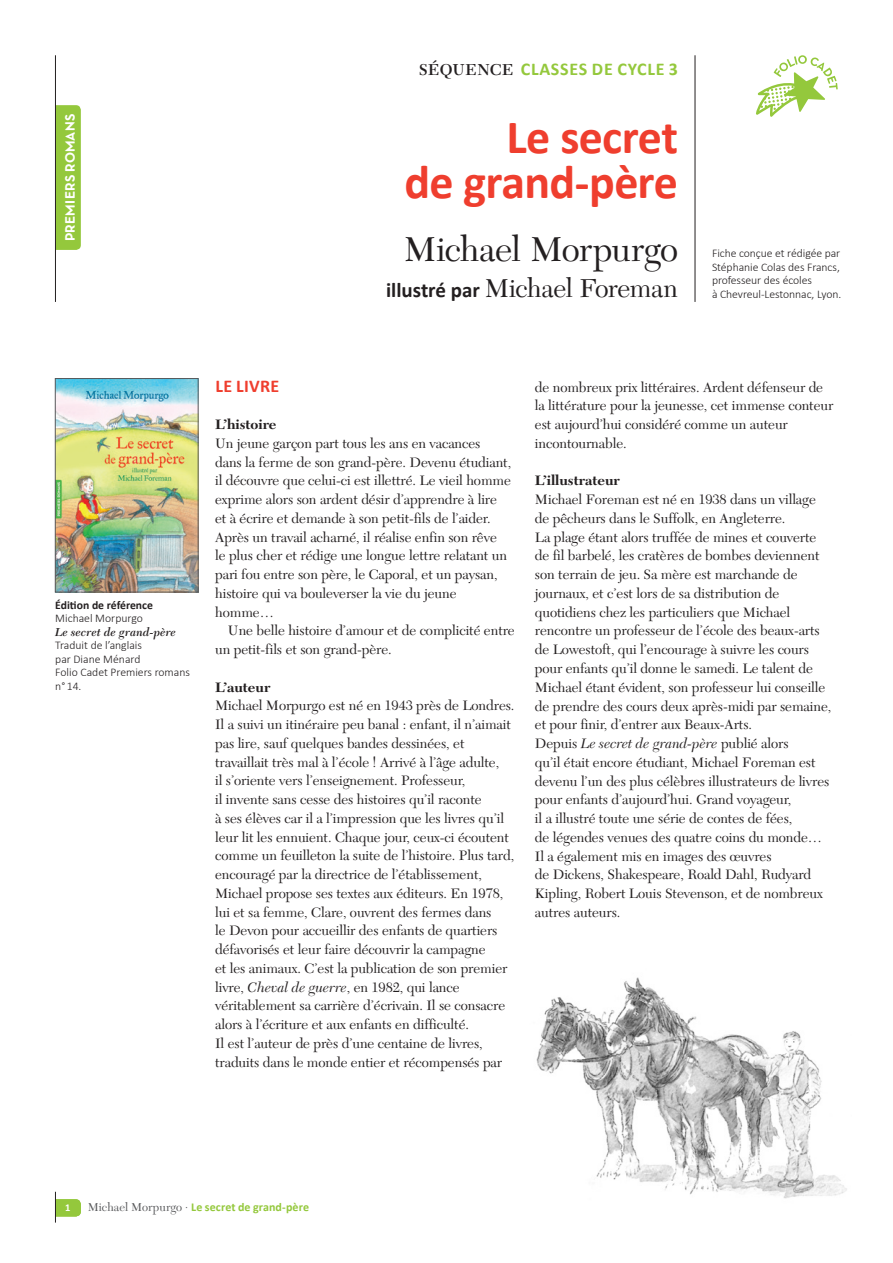
<style>
.page{position:relative;width:893px;height:1263px;background:#fff}
.page>*{position:absolute;margin:0;border:0;box-sizing:border-box;transform-origin:0 0}
.t1{font:700 48px/45px "Calibri";letter-spacing:-.015em;color:#ef3e2e;text-align:right}
.t2{font:36px "New Caledonia LT Std";letter-spacing:-.01em;color:#231f20}
.t3{font:27px "New Caledonia LT Std";letter-spacing:-.01em;color:#231f20}
.t4{font:700 18px "Calibri";letter-spacing:.04em;color:#94c83c}
.t5{font:700 18px "Calibri";letter-spacing:.015em;color:#ef3e2e}
.t6{font:14.25px/18.8px "New Caledonia LT Std";letter-spacing:-.005em;color:#231f20}
.t7{font:700 14.25px "New Caledonia LT Std";color:#231f20}
.t8{font:700 13.8px "Favart Gothic";letter-spacing:.015em;color:#fff}
.t9{font:700 12px "Calibri";letter-spacing:.005em;color:#94c83c}
.t10{font:italic 600 12px "New Caledonia LT Std";color:#231f20}
.t11{font:300 11.7px/13.5px "Calibri";letter-spacing:-.005em;color:#231f20}
.t12{font:700 11.7px "Calibri";color:#231f20}
.t13{font:700 10.5px "Calibri";color:#fff}
.s1{font-family:"New Caledonia LT Std";font-weight:600;font-size:16.5px;color:#231f20}
.s2{font-family:"Calibri";font-weight:700;font-size:21px}
.s3{font-style:italic}
.s4{font-family:"New Caledonia LT Std";font-weight:400;color:#57585a}
</style>
<div class="page">
<svg style="left:56px;top:1199px;width:25px;height:17px"></svg>
<hr style="left:55px;top:1192px;width:1px;height:30px;background:#231f20">
<img style="left:57px;top:380px;width:139px;height:210px">
<div style="left:55px;top:378px;width:143px;height:214px;border:1px solid #57585a"></div>
<svg style="left:756px;top:55px;width:82px;height:62px"></svg>
<div style="left:56px;top:105px;width:25px;height:145px;background:#94c83c"></div>
<hr style="left:55px;top:55px;width:1px;height:247px;background:#231f20">
<hr style="left:695px;top:55px;width:1px;height:247px;background:#231f20">
<img style="left:536px;top:977px;width:311px;height:222px">
<p class="t8" style="left:61px;top:241px;width:129px;rotate:-90deg">PREMIERS ROMANS</p>
<p class="t4" style="left:419px;top:58px;width:261px"><span class="s1">SÉQUENCE</span> CLASSES DE CYCLE 3</p>
<h1 class="t1" style="left:404px;top:114px;width:275px">Le secret<br>de grand-père</h1>
<h2 class="t2" style="left:403px;top:228px;width:276px">Michael Morpurgo</h2>
<h3 class="t3" style="left:386px;top:272px;width:293px"><span class="s2">illustré par</span> Michael Foreman</h3>
<p class="t11" style="left:712px;top:246px;width:131px">Fiche conçue et rédigée par<br>Stéphanie Colas des Francs, professeur des écoles<br>à Chevreul-Lestonnac, Lyon.</p>
<p class="t12" style="left:55px;top:597px;width:99px">Édition de référence</p>
<p class="t11" style="left:55px;top:611px;width:89px">Michael Morpurgo</p>
<p class="t10" style="left:55px;top:625px;width:122px">Le secret de grand-père</p>
<p class="t11" style="left:55px;top:638px;width:136px">Traduit de l’anglais<br>par Diane Ménard<br>Folio Cadet Premiers romans n°14.</p>
<p class="t5" style="left:216px;top:374px;width:65px">LE LIVRE</p>
<p class="t7" style="left:215px;top:416px;width:63px">L’histoire</p>
<p class="t6" style="left:215px;top:434px;width:298px">Un jeune garçon part tous les ans en vacances<br>dans la ferme de son grand-père. Devenu étudiant, il découvre que celui-ci est illettré. Le vieil homme exprime alors son ardent désir d’apprendre à lire et à écrire et demande à son petit-fils de l’aider.<br>Après un travail acharné, il réalise enfin son rêve<br>le plus cher et rédige une longue lettre relatant un pari fou entre son père, le Caporal, et un paysan, histoire qui va bouleverser la vie du jeune homme…</p>
<p class="t6" style="left:215px;top:622px;width:301px;text-indent:13px">Une belle histoire d’amour et de complicité entre un petit-fils et son grand-père.</p>
<p class="t7" style="left:215px;top:678px;width:57px">L’auteur</p>
<p class="t6" style="left:215px;top:697px;width:301px">Michael Morpurgo est né en 1943 près de Londres.<br>Il a suivi un itinéraire peu banal : enfant, il n’aimait pas lire, sauf quelques bandes dessinées, et travaillait très mal à l’école ! Arrivé à l’âge adulte,<br>il s’oriente vers l’enseignement. Professeur,<br>il invente sans cesse des histoires qu’il raconte<br>à ses élèves car il a l’impression que les livres qu’il leur lit les ennuient. Chaque jour, ceux-ci écoutent comme un feuilleton la suite de l’histoire. Plus tard, encouragé par la directrice de l’établissement, Michael propose ses textes aux éditeurs. En 1978, lui et sa femme, Clare, ouvrent des fermes dans<br>le Devon pour accueillir des enfants de quartiers défavorisés et leur faire découvrir la campagne<br>et les animaux. C’est la publication de son premier livre, <span class="s3">Cheval de guerre</span>, en 1982, qui lance véritablement sa carrière d’écrivain. Il se consacre alors à l’écriture et aux enfants en difficulté.<br>Il est l’auteur de près d’une centaine de livres, traduits dans le monde entier et récompensés par</p>
<p class="t6" style="left:535px;top:378px;width:300px">de nombreux prix littéraires. Ardent défenseur de la littérature pour la jeunesse, cet immense conteur est aujourd’hui considéré comme un auteur incontournable.</p>
<p class="t7" style="left:535px;top:472px;width:86px">L’illustrateur</p>
<p class="t6" style="left:535px;top:490px;width:298px">Michael Foreman est né en 1938 dans un village de pêcheurs dans le Suffolk, en Angleterre.<br>La plage étant alors truffée de mines et couverte de fil barbelé, les cratères de bombes deviennent son terrain de jeu. Sa mère est marchande de journaux, et c’est lors de sa distribution de quotidiens chez les particuliers que Michael rencontre un professeur de l’école des beaux-arts de Lowestoft, qui l’encourage à suivre les cours pour enfants qu’il donne le samedi. Le talent de Michael étant évident, son professeur lui conseille de prendre des cours deux après-midi par semaine, et pour finir, d’entrer aux Beaux-Arts.<br>Depuis <span class="s3">Le secret de grand-père</span> publié alors<br>qu’il était encore étudiant, Michael Foreman est devenu l’un des plus célèbres illustrateurs de livres pour enfants d’aujourd’hui. Grand voyageur,<br>il a illustré toute une série de contes de fées,<br>de légendes venues des quatre coins du monde… Il a également mis en images des œuvres<br>de Dickens, Shakespeare, Roald Dahl, Rudyard Kipling, Robert Louis Stevenson, et de nombreux autres auteurs.</p>
<p class="t13" style="left:66px;top:1200px;width:7px">1</p>
<p class="t9" style="left:88px;top:1199px;width:223px"><span class="s4">Michael Morpurgo </span><sup>.</sup> Le secret de grand-père</p>
</div>
